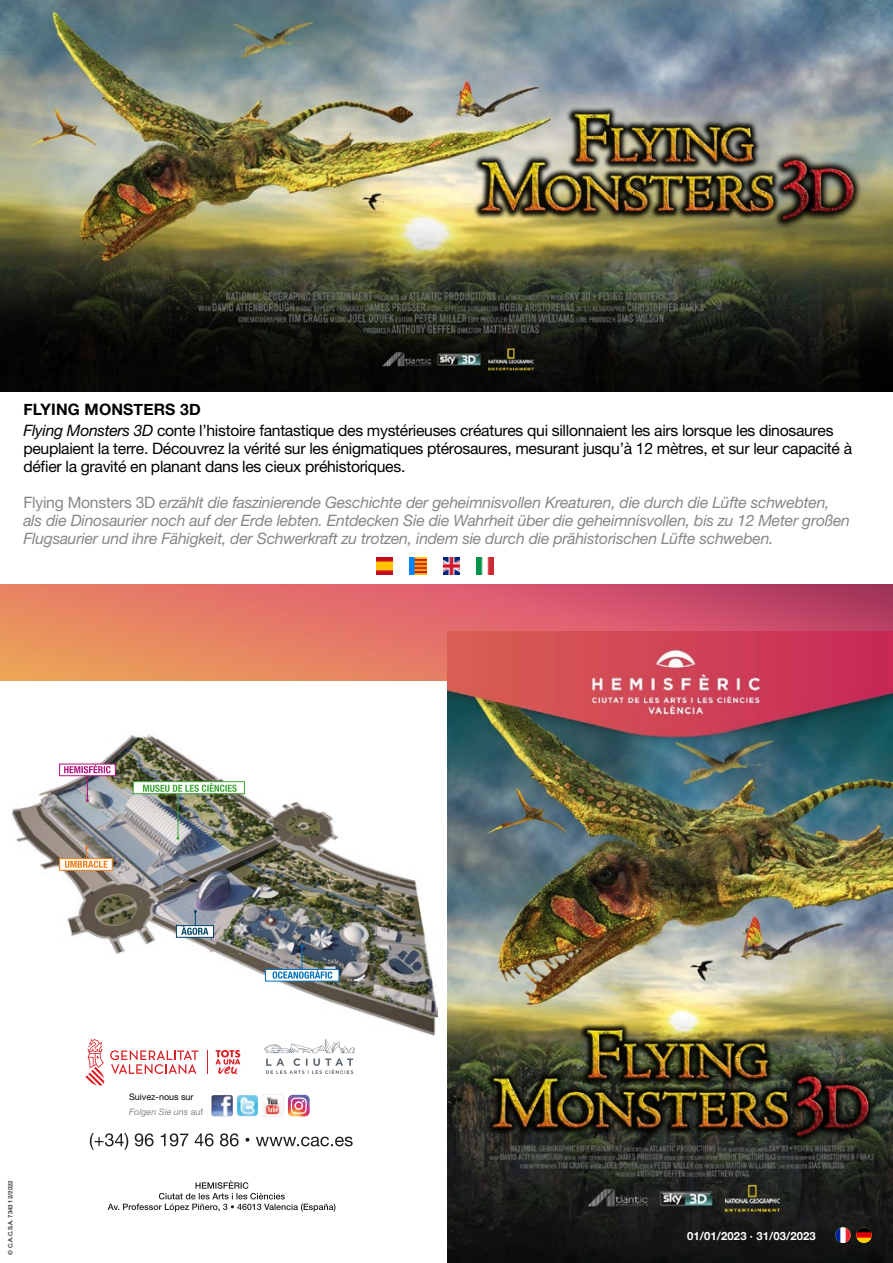
<style>
.page{position:relative;width:893px;height:1263px;background:#fff}
.page>*{position:absolute;margin:0;border:0;box-sizing:border-box;transform-origin:0 0}
.t1{font:italic 15.75px/18px "Helvetica Neue LT Pro";letter-spacing:-.015em;color:#878787}
.t2{font:15.75px/18px "Helvetica Neue LT Pro";letter-spacing:-.02em;color:#000}
.t3{font:700 15.75px "Helvetica Neue";letter-spacing:.01em;color:#000}
.t4{font:700 11.25px "Helvetica Neue";letter-spacing:.01em;color:#fff}
.t5{font:9px/15px "Helvetica Neue LT Pro";color:#000}
.t6{font:500 6px "Helvetica Neue LT Pro";color:#1e1e1f}
.s1{font-style:italic}
.s2{font-style:normal}
.s3{font-style:italic;color:#878787}
.s4{color:#878787}
</style>
<div class="page">
<img style="left:0;top:0;width:893px;height:391px">
<img style="left:0;top:585px;width:893px;height:96px">
<img style="left:447px;top:631px;width:446px;height:632px">
<img style="left:11px;top:734px;width:426px;height:301px">
<hr style="left:178px;top:788px;width:1px;height:50px;background:#3fa535">
<div style="left:59px;top:764px;width:57px;height:12px;background:#fff;border:1px solid #b11280"></div>
<div style="left:265px;top:969px;width:74px;height:12px;background:#fff"></div>
<div style="left:176px;top:925px;width:38px;height:13px;background:#fff;border:1px solid #004366"></div>
<div style="left:133px;top:781px;width:112px;height:13px;background:#fff;border:1px solid #3fa535"></div>
<div style="left:59px;top:858px;width:54px;height:13px;background:#fff;border:1px solid #ef7b10"></div>
<svg style="left:65px;top:846px;width:43px;height:22px"></svg>
<svg style="left:64px;top:764px;width:47px;height:38px;background:#ad98ae"></svg>
<svg style="left:143px;top:783px;width:94px;height:9px"></svg>
<svg style="left:273px;top:945px;width:59px;height:34px;background:#778b98"></svg>
<svg style="left:181px;top:910px;width:27px;height:25px"></svg>
<svg style="left:108px;top:1180px;width:227px;height:31px"></svg>
<svg style="left:90px;top:1133px;width:263px;height:17px"></svg>
<img style="left:835px;top:1227px;width:16px;height:16px;border-radius:8px">
<img style="left:856px;top:1227px;width:16px;height:16px;border-radius:8px">
<svg style="left:288px;top:1095px;width:22px;height:21px"></svg>
<img style="left:262px;top:1095px;width:22px;height:21px">
<img style="left:237px;top:1095px;width:21px;height:21px">
<img style="left:211px;top:1095px;width:22px;height:21px">
<svg style="left:85px;top:1039px;width:19px;height:46px"></svg>
<svg style="left:110px;top:1050px;width:89px;height:24px"></svg>
<svg style="left:207px;top:1050px;width:1px;height:24px"></svg>
<svg style="left:215px;top:1050px;width:25px;height:24px"></svg>
<svg style="left:264px;top:1039px;width:91px;height:35px"></svg>
<img style="left:410px;top:558px;width:16px;height:16px">
<img style="left:376px;top:558px;width:16px;height:16px">
<img style="left:443px;top:558px;width:17px;height:16px">
<img style="left:477px;top:558px;width:16px;height:16px">
<p class="t3" style="left:23px;top:397px;width:179px">FLYING MONSTERS 3D</p>
<p class="t2" style="left:23px;top:421px;width:830px"><span class="s1">Flying Monsters 3D</span> conte l’histoire fantastique des mystérieuses créatures qui sillonnaient les airs lorsque les dinosaures peuplaient la terre. Découvrez la vérité sur les énigmatiques ptérosaures, mesurant jusqu’à 12 mètres, et sur leur capacité à défier la gravité en planant dans les cieux préhistoriques.</p>
<p class="t1" style="left:23px;top:493px;width:828px"><span class="s2">Flying Monsters 3D</span> erzählt die faszinierende Geschichte der geheimnisvollen Kreaturen, die durch die Lüfte schwebten, als die Dinosaurier noch auf der Erde lebten. Entdecken Sie die Wahrheit über die geheimnisvollen, bis zu 12 Meter großen<br>Flugsaurier und ihre Fähigkeit, der Schwerkraft zu trotzen, indem sie durch die prähistorischen Lüfte schweben.</p>
<p class="t6" style="left:7px;top:1254px;width:76px;rotate:-90deg">© C.A.C.S.A. 7343 12/2022</p>
<p class="t5" style="left:129px;top:1089px;width:76px">Suivez-nous sur<br><span class="s3">Folgen Sie uns</span> <span class="s4">auf</span></p>
<p class="t4" style="left:687px;top:1227px;width:130px">01/01/2023 · 31/03/2023</p>
</div>
